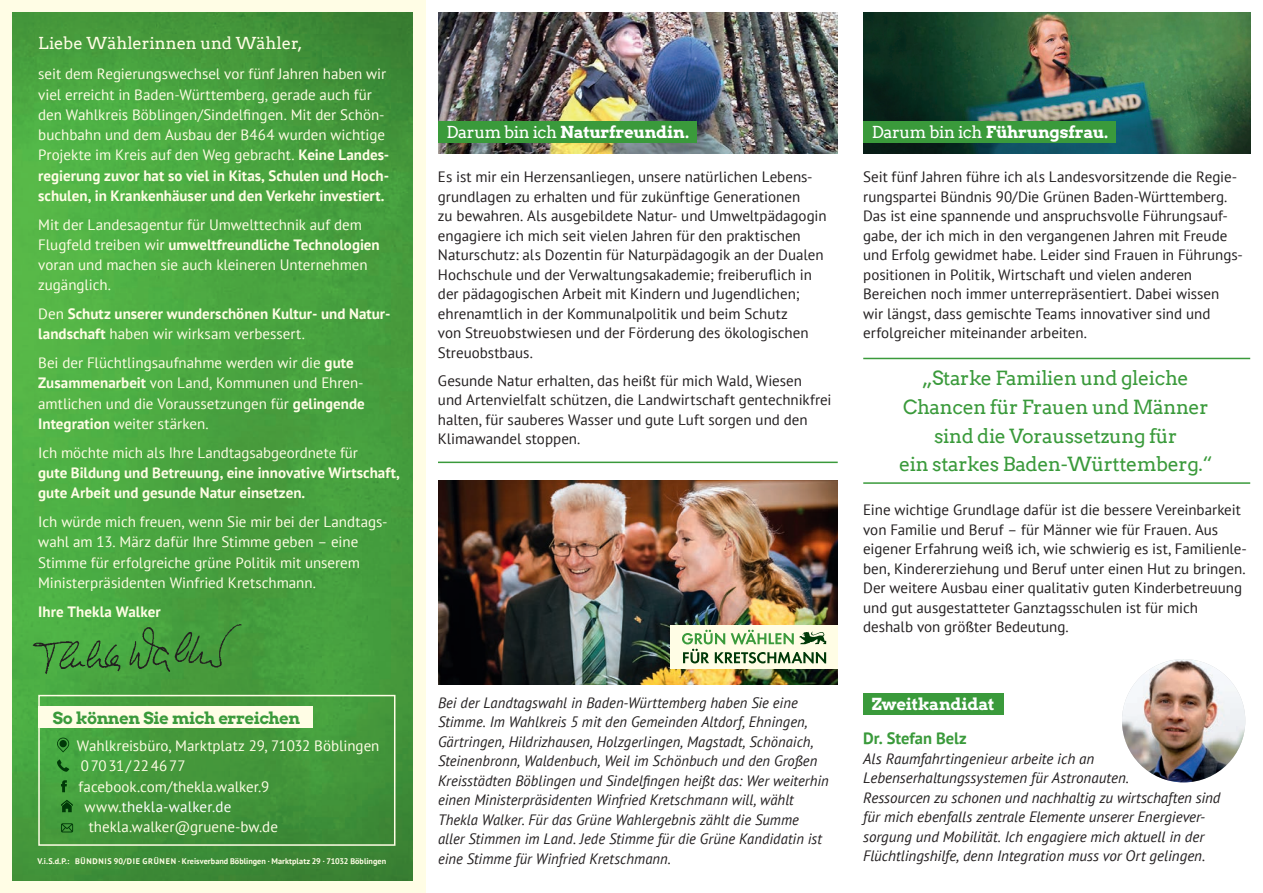
<style>
.page{position:relative;width:1263px;height:893px;background:#fff}
.page>*{position:absolute;margin:0;border:0;box-sizing:border-box;transform-origin:0 0}
.t1{font:19.5px/28.5px "Arvo";letter-spacing:-.02em;color:#3a9a3b;text-align:center}
.t2{font:16.5px "Arvo Gruen";letter-spacing:-.02em;color:#fff}
.t3{font:16.5px "Arvo";color:#fffde5}
.t4{font:16.5px "Arvo Gruen";letter-spacing:-.03em;color:#3a9a3b}
.t5{font:700 16.5px "PT Sans";color:#3a9a3b}
.t6{font:15px/19.5px "PT Sans";color:#231f20}
.t7{font:15px/20.2px "PT Sans";color:#fffde5}
.t8{font:italic 15px/19.5px "PT Sans";color:#231f20}
.t9{font:700 15px/20.2px "PT Sans";color:#fffde5}
.t10{font:15px "PT Sans";letter-spacing:.02em;color:#fff}
.t11{font:15px "PT Sans";letter-spacing:.02em;color:#fffde5}
.t12{font:700 8.1px "PT Sans";letter-spacing:.005em;color:#fffde5}
.s1{font-weight:700}
.s2{font-weight:400}
.s3{color:#fffde5}
.s4{font-family:"Arvo"}
</style>
<div class="page">
<div style="left:0;top:0;width:425px;height:893px;background:#fffde5"></div>
<img style="left:13px;top:13px;width:399px;height:867px">
<img style="left:438px;top:13px;width:400px;height:140px">
<img style="left:863px;top:13px;width:387px;height:140px">
<div style="left:863px;top:121px;width:252px;height:21px;background:#3a9a3b"></div>
<div style="left:438px;top:121px;width:258px;height:21px;background:#3a9a3b"></div>
<img style="left:438px;top:480px;width:400px;height:204px">
<hr style="left:438px;top:462px;width:400px;height:1px;background:#3a9a3b">
<div style="left:670px;top:626px;width:168px;height:43px;background:#fffde5"></div>
<svg style="left:682px;top:630px;width:144px;height:33px"></svg>
<img style="left:1122px;top:659px;width:123px;height:123px;border-radius:62px">
<div style="left:863px;top:693px;width:140px;height:21px;background:#3a9a3b"></div>
<hr style="left:863px;top:482px;width:387px;height:2px;background:#3a9a3b">
<hr style="left:863px;top:358px;width:387px;height:1px;background:#3a9a3b">
<div style="left:38px;top:695px;width:357px;height:151px;border:2px solid #fffde5"></div>
<svg style="left:57px;top:738px;width:12px;height:14px"></svg>
<svg style="left:57px;top:759px;width:12px;height:13px"></svg>
<svg style="left:61px;top:780px;width:6px;height:12px"></svg>
<svg style="left:61px;top:800px;width:12px;height:12px"></svg>
<svg style="left:61px;top:823px;width:12px;height:9px"></svg>
<div style="left:38px;top:707px;width:275px;height:21px;background:#fffde5"></div>
<img style="left:31px;top:623px;width:211px;height:52px">
<p class="t3" style="left:38px;top:33px;width:265px">Liebe Wählerinnen und Wähler,</p>
<p class="t7" style="left:38px;top:64px;width:353px">seit dem Regierungswechsel vor fünf Jahren haben wir viel erreicht in Baden-Württemberg, gerade auch für den Wahlkreis Böblingen/Sindelfingen. Mit der Schön&shy;buchbahn und dem Ausbau der B464 wurden wichtige Projekte im Kreis auf den Weg gebracht. <span class="s1">Keine Landes&shy;regierung zuvor hat so viel in Kitas, Schulen und Hoch&shy;schulen, in Krankenhäuser und den Verkehr investiert.</span></p>
<p class="t7" style="left:38px;top:214px;width:343px">Mit der Landesagentur für Umwelttechnik auf dem Flugfeld treiben wir <span class="s1">umweltfreundliche Technologien </span>voran und machen sie auch kleineren Unternehmen zugänglich.</p>
<p class="t9" style="left:38px;top:303px;width:354px"><span class="s2">Den</span> Schutz unserer wunderschönen Kultur- und Natur&shy;landschaft <span class="s2">haben wir wirksam verbessert.</span></p>
<p class="t7" style="left:38px;top:352px;width:328px">Bei der Flüchtlingsaufnahme werden wir die <span class="s1">gute Zusammenarbeit</span> von Land, Kommunen und Ehren&shy;amtlichen und die Voraussetzungen für <span class="s1">gelingende Integration</span> weiter stärken.</p>
<p class="t7" style="left:38px;top:442px;width:321px">Ich möchte mich als Ihre Landtagsabgeordnete für</p>
<p class="t9" style="left:38px;top:462px;width:363px">gute Bildung und Betreuung, eine innovative Wirtschaft, gute Arbeit und gesunde Natur einsetzen.</p>
<p class="t7" style="left:38px;top:511px;width:351px">Ich würde mich freuen, wenn Sie mir bei der Landtags&shy;wahl am 13. März dafür Ihre Stimme geben – eine Stimme für erfolgreiche grüne Politik mit unserem Ministerpräsidenten Winfried Kretschmann.</p>
<p class="t9" style="left:38px;top:601px;width:124px">Ihre Thekla Walker</p>
<p class="t4" style="left:53px;top:706px;width:249px">So können Sie mich erreichen</p>
<p class="t7" style="left:77px;top:735px;width:304px">Wahlkreisbüro, Marktplatz 29, 71032 Böblingen</p>
<p class="t11" style="left:81px;top:756px;width:106px">07031/224677</p>
<p class="t7" style="left:79px;top:776px;width:192px">facebook.com/thekla.walker.9</p>
<p class="t10" style="left:85px;top:797px;width:148px"><span class="s3">www.</span>thekla-walker.de</p>
<p class="t7" style="left:89px;top:816px;width:191px">thekla.walker@gruene-bw.de</p>
<p class="t2" style="left:446px;top:121px;width:245px"><span class="s4">Darum bin ich</span> Naturfreundin.</p>
<p class="t6" style="left:438px;top:167px;width:390px">Es ist mir ein Herzensanliegen, unsere natürlichen Lebens&shy;grundlagen zu erhalten und für zukünftige Generationen<br>zu bewahren. Als ausgebildete Natur- und Umweltpädagogin engagiere ich mich seit vielen Jahren für den praktischen Naturschutz: als Dozentin für Naturpädagogik an der Dualen Hochschule und der Verwaltungsakademie; freiberuflich in der pädagogischen Arbeit mit Kindern und Jugendlichen; ehrenamtlich in der Kommunalpolitik und beim Schutz<br>von Streuobstwiesen und der Förderung des ökologischen Streuobstbaus.</p>
<p class="t6" style="left:438px;top:371px;width:395px">Gesunde Natur erhalten, das heißt für mich Wald, Wiesen<br>und Artenvielfalt schützen, die Landwirtschaft gentechnikfrei halten, für sauberes Wasser und gute Luft sorgen und den Klimawandel stoppen.</p>
<p class="t8" style="left:438px;top:692px;width:392px">Bei der Landtagswahl in Baden-Württemberg haben Sie eine Stimme. Im Wahlkreis 5 mit den Gemeinden Altdorf, Ehningen, Gärtringen, Hildrizhausen, Holzgerlingen, Magstadt, Schönaich, Steinenbronn, Waldenbuch, Weil im Schönbuch und den Großen Kreisstädten Böblingen und Sindelfingen heißt das: Wer weiterhin einen Ministerpräsidenten Winfried Kretschmann will, wählt Thekla Walker. Für das Grüne Wahlergebnis zählt die Summe aller Stimmen im Land. Jede Stimme für die Grüne Kandidatin ist</p>
<p class="t12" style="left:38px;top:856px;width:64px">V.i.S.d.P.: Bün dnis</p>
<p class="t12" style="left:114px;top:856px;width:16px">90/Die</p>
<p class="t12" style="left:142px;top:856px;width:20px">Grünen</p>
<p class="t12" style="left:178px;top:856px;width:210px">· Kreisverband Böblingen · Marktplatz 29 · 71032 Böblingen</p>
<p class="t8" style="left:438px;top:848px;width:234px">eine Stimme für Winfried Kretschmann.</p>
<p class="t2" style="left:872px;top:121px;width:238px"><span class="s4">Darum bin ich</span> Führungsfrau.</p>
<p class="t6" style="left:863px;top:167px;width:381px">Seit fünf Jahren führe ich als Landesvorsitzende die Regie&shy;rungspartei Bündnis 90/Die Grünen Baden-Württemberg.<br>Das ist eine spannende und anspruchsvolle Führungsauf&shy;gabe, der ich mich in den vergangenen Jahren mit Freude und Erfolg gewidmet habe. Leider sind Frauen in Führungs&shy;positionen in Politik, Wirtschaft und vielen anderen Bereichen noch immer unterrepräsentiert. Dabei wissen wir längst, dass gemischte Teams innovativer sind und erfolgreicher miteinander arbeiten.</p>
<h1 class="t1" style="left:899px;top:364px;width:315px">„Starke Familien und gleiche<br>Chancen für Frauen und Männer sind die Voraussetzung für<br>ein starkes Baden-Württemberg.“</h1>
<p class="t6" style="left:863px;top:500px;width:385px">Eine wichtige Grundlage dafür ist die bessere Vereinbarkeit von Familie und Beruf – für Männer wie für Frauen. Aus eigener Erfahrung weiß ich, wie schwierig es ist, Familienle&shy;ben, Kindererziehung und Beruf unter einen Hut zu bringen.<br>Der weitere Ausbau einer qualitativ guten Kinderbetreuung und gut ausgestatteter Ganztagsschulen ist für mich deshalb von größter Bedeutung.</p>
<p class="t2" style="left:872px;top:693px;width:124px">Zweitkandidat</p>
<p class="t5" style="left:863px;top:727px;width:105px">Dr. Stefan Belz</p>
<p class="t8" style="left:863px;top:748px;width:359px">Als Raumfahrtingenieur arbeite ich an Lebenserhaltungssystemen für Astronauten.<br>Ressourcen zu schonen und nachhaltig zu wirtschaften sind für mich ebenfalls zentrale Elemente unserer Energiever&shy;sorgung und Mobilität. Ich engagiere mich aktuell in der Flüchtlingshilfe, denn Integration muss vor Ort gelingen.</p>
</div>
